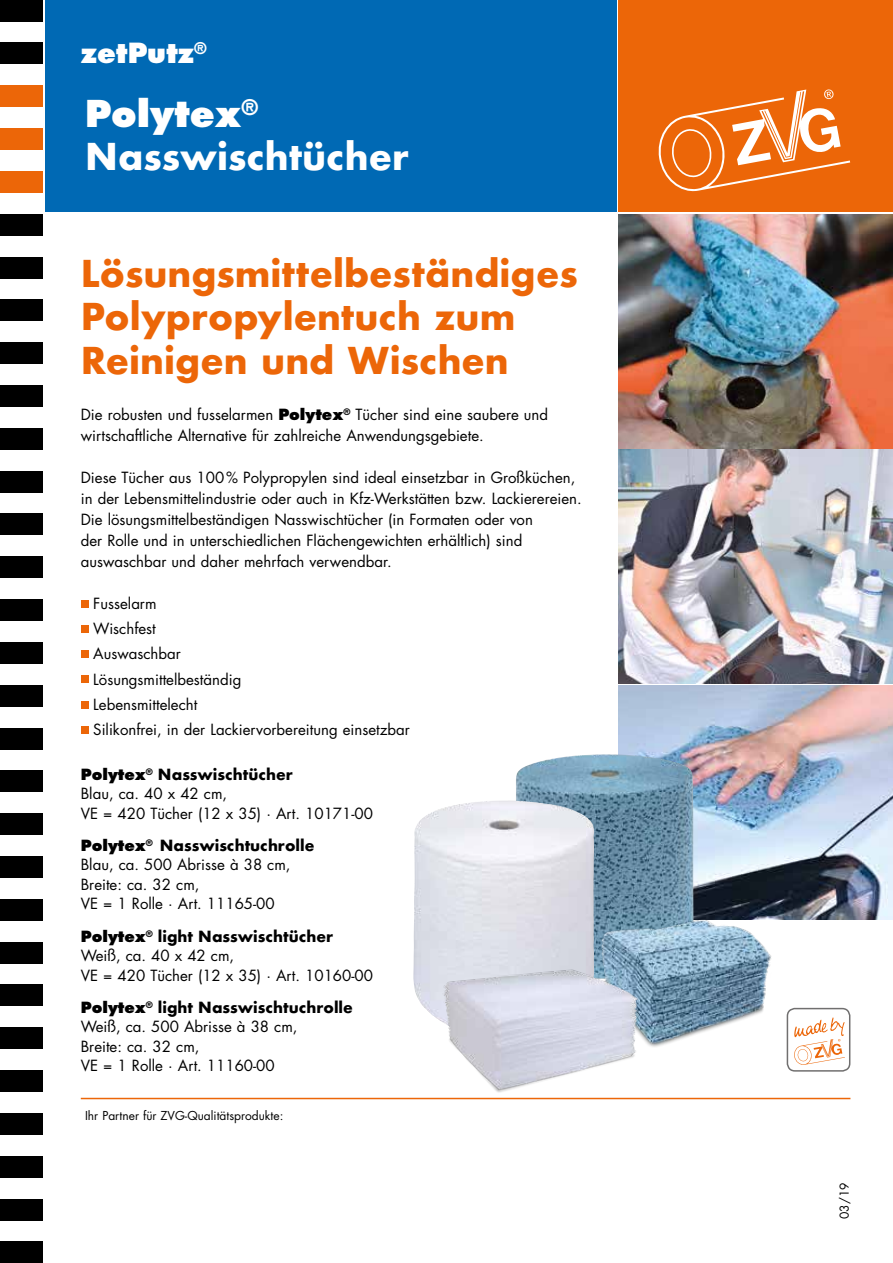
<style>
.page{position:relative;width:893px;height:1263px;background:#fff}
.page>*{position:absolute;margin:0;border:0;box-sizing:border-box;transform-origin:0 0}
.t1{font:700 36px/43.2px "Futura";color:#ec6608}
.t2{font:700 36px/43.2px "Futura";color:#fff}
.t3{font:800 27px "Futura";color:#fff}
.t4{font:15px/19.5px "Futura";color:#000}
.t5{font:12px "Futura";color:#000}
.s1{font-weight:800}
.s2{font-weight:700}
</style>
<div class="page">
<div style="left:45px;top:0;width:572px;height:212px;background:#0069b4"></div>
<div style="left:619px;top:0;width:274px;height:212px;background:#ec6608"></div>
<div style="left:0;top:0;width:43px;height:21px;background:#000"></div>
<div style="left:0;top:43px;width:42px;height:21px;background:#000"></div>
<div style="left:0;top:86px;width:42px;height:21px;background:#ec6608"></div>
<div style="left:0;top:128px;width:42px;height:22px;background:#ec6608"></div>
<div style="left:0;top:171px;width:42px;height:22px;background:#ec6608"></div>
<div style="left:0;top:214px;width:42px;height:21px;background:#000"></div>
<div style="left:0;top:257px;width:42px;height:21px;background:#000"></div>
<div style="left:0;top:300px;width:42px;height:21px;background:#000"></div>
<div style="left:0;top:343px;width:42px;height:21px;background:#000"></div>
<div style="left:0;top:385px;width:42px;height:22px;background:#000"></div>
<div style="left:0;top:428px;width:42px;height:21px;background:#000"></div>
<div style="left:0;top:471px;width:42px;height:21px;background:#000"></div>
<div style="left:0;top:514px;width:42px;height:21px;background:#000"></div>
<div style="left:0;top:557px;width:42px;height:21px;background:#000"></div>
<div style="left:0;top:599px;width:42px;height:22px;background:#000"></div>
<div style="left:0;top:642px;width:42px;height:21px;background:#000"></div>
<div style="left:0;top:685px;width:42px;height:21px;background:#000"></div>
<div style="left:0;top:728px;width:42px;height:21px;background:#000"></div>
<div style="left:0;top:771px;width:42px;height:21px;background:#000"></div>
<div style="left:0;top:813px;width:42px;height:22px;background:#000"></div>
<div style="left:0;top:856px;width:42px;height:22px;background:#000"></div>
<div style="left:0;top:899px;width:42px;height:21px;background:#000"></div>
<div style="left:0;top:942px;width:42px;height:21px;background:#000"></div>
<div style="left:0;top:985px;width:43px;height:21px;background:#000"></div>
<div style="left:0;top:1028px;width:42px;height:21px;background:#000"></div>
<div style="left:0;top:1070px;width:42px;height:22px;background:#000"></div>
<div style="left:0;top:1113px;width:42px;height:21px;background:#000"></div>
<div style="left:0;top:1156px;width:42px;height:21px;background:#000"></div>
<div style="left:0;top:1199px;width:42px;height:21px;background:#000"></div>
<div style="left:0;top:1242px;width:42px;height:21px;background:#000"></div>
<svg style="left:658px;top:89px;width:192px;height:103px"></svg>
<div style="left:81px;top:600px;width:7px;height:7px;background:#ec6608"></div>
<div style="left:81px;top:625px;width:7px;height:8px;background:#ec6608"></div>
<div style="left:81px;top:650px;width:7px;height:8px;background:#ec6608"></div>
<div style="left:81px;top:676px;width:7px;height:7px;background:#ec6608"></div>
<div style="left:81px;top:701px;width:7px;height:7px;background:#ec6608"></div>
<div style="left:81px;top:726px;width:7px;height:8px;background:#ec6608"></div>
<hr style="left:81px;top:1098px;width:769px;height:1px;background:#ec6608">
<img style="left:619px;top:214px;width:274px;height:234px">
<img style="left:619px;top:450px;width:274px;height:469px">
<img style="left:516px;top:754px;width:178px;height:147px">
<img style="left:594px;top:901px;width:199px;height:150px">
<img style="left:413px;top:800px;width:181px;height:215px">
<img style="left:432px;top:950px;width:217px;height:150px">
<div style="left:787px;top:1008px;width:63px;height:63px;background:#fff;border-radius:8px"></div>
<svg style="left:794px;top:1017px;width:51px;height:48px"></svg>
<div style="left:787px;top:1008px;width:63px;height:63px;border:2px solid #706f6f;border-radius:8px"></div>
<h2 class="t3" style="left:81px;top:36px;width:127px">zetPutz<sup>®</sup></h2>
<h1 class="t2" style="left:85px;top:92px;width:325px"><span class="s1">Polytex</span><sup>®<br></sup>Nasswischtücher</h1>
<h1 class="t1" style="left:81px;top:252px;width:498px">Lösungsmittelbeständiges<br>Polypropylentuch zum<br>Reinigen und Wischen</h1>
<p class="t4" style="left:81px;top:404px;width:469px;line-height:21px">Die robusten und fusselarmen <span class="s1">Polytex</span><sup>®</sup> Tücher sind eine saubere und wirtschaftliche Alternative für zahlreiche Anwendungsgebiete.</p>
<p class="t4" style="left:81px;top:467px;width:502px;line-height:21px">Diese Tücher aus 100% Polypropylen sind ideal einsetzbar in Großküchen, in der Lebensmittelindustrie oder auch in Kfz-Werkstätten bzw. Lackierereien.<br>Die lösungsmittelbeständigen Nasswischtücher (in Formaten oder von<br>der Rolle und in unterschiedlichen Flächengewichten erhältlich) sind auswaschbar und daher mehrfach verwendbar.</p>
<p class="t4" style="left:93px;top:591px;width:318px;line-height:25.2px">Fusselarm<br>Wischfest<br>Auswaschbar<br>Lösungsmittelbeständig<br>Lebensmittelecht<br>Silikonfrei, in der Lackiervorbereitung einsetzbar</p>
<p class="t4" style="left:81px;top:764px;width:294px"><span class="s1">Polytex</span><sup>®</sup> <span class="s2">Nasswischtücher<br></span>Blau, ca. 40 x 42 cm,<br>VE = 420 Tücher (12 x 35) · Art. 10171-00</p>
<p class="t4" style="left:81px;top:836px;width:235px"><span class="s1">Polytex</span><sup>®</sup> <span class="s2">Nasswischtuchrolle<br></span>Blau, ca. 500 Abrisse à 38 cm,<br>Breite: ca. 32 cm,<br>VE = 1 Rolle · Art. 11165-00</p>
<p class="t4" style="left:81px;top:926px;width:294px"><span class="s1">Polytex</span><sup>®</sup> <span class="s2">light Nasswischtücher<br></span>Weiß, ca. 40 x 42 cm,<br>VE = 420 Tücher (12 x 35) · Art. 10160-00</p>
<p class="t4" style="left:81px;top:998px;width:274px"><span class="s1">Polytex</span><sup>®</sup> <span class="s2">light Nasswischtuchrolle<br></span>Weiß, ca. 500 Abrisse à 38 cm,<br>Breite: ca. 32 cm,<br>VE = 1 Rolle · Art. 11160-00</p>
<p class="t5" style="left:85px;top:1108px;width:200px">Ihr Partner für ZVG-Qualitätsprodukte:</p>
<p class="t5" style="left:837px;top:1219px;width:38px;rotate:-90deg">03/19</p>
</div>
